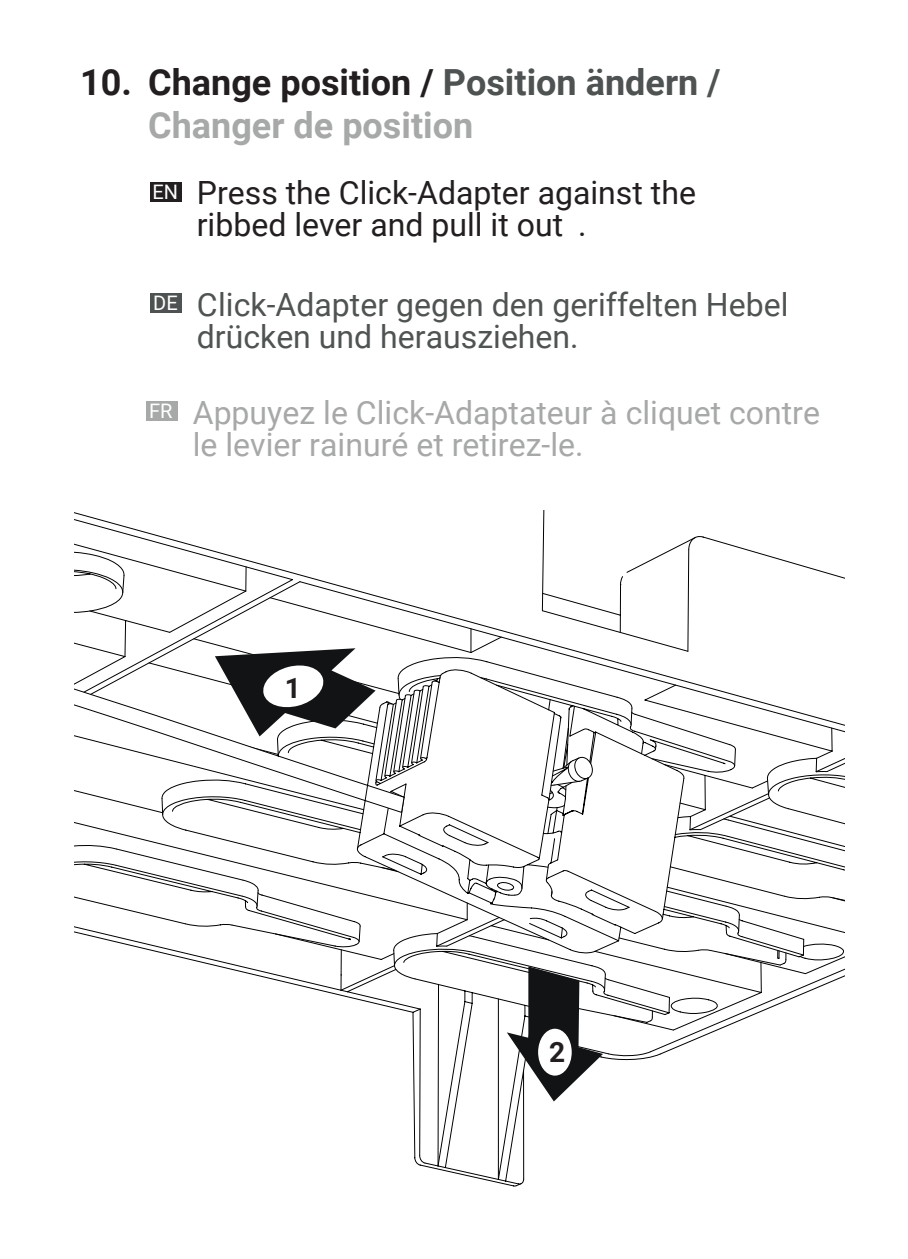
<style>
.page{position:relative;width:908px;height:1259px;background:#fff}
.page>*{position:absolute;margin:0;border:0;box-sizing:border-box;transform-origin:0 0}
.t1{font:700 36px/43.2px "Roboto";color:#231f20}
.t2{font:32px/32px "Roboto";color:#a7a9a9}
.t3{font:32px/32px "Roboto";color:#505353}
.t4{font:32px/32px "Roboto";color:#231f20}
.t5{font:700 28px "Roboto";color:#231f20}
.t6{font:20px "Roboto";color:#fff}
.s1{color:#4f5252}
.s2{color:#505353}
.s3{color:#a7a9a9}
</style>
<div class="page">
<svg style="left:74px;top:538px;width:770px;height:648px"></svg>
<div style="left:150px;top:182px;width:31px;height:20px;background:#231f20"></div>
<div style="left:150px;top:293px;width:31px;height:20px;background:#4f5252"></div>
<div style="left:146px;top:401px;width:31px;height:20px;background:#a7a9a9"></div>
<p class="t1" style="left:148px;top:59px;width:573px;text-indent:-68px">10. Change position / <span class="s1">Position ändern</span> <span class="s2">/<br></span><span class="s3">Changer de position</span></p>
<p class="t4" style="left:197px;top:176px;width:500px">Press the Click-Adapter against the ribbed lever and pull it out .</p>
<p class="t6" style="left:152px;top:178px;width:27px">EN</p>
<p class="t6" style="left:153px;top:288px;width:26px">DE</p>
<p class="t3" style="left:197px;top:288px;width:593px">Click-Adapter gegen den geriffelten Hebel drücken und herausziehen.</p>
<p class="t6" style="left:149px;top:396px;width:25px">FR</p>
<p class="t2" style="left:193px;top:396px;width:628px">Appuyez le Click-Adaptateur à cliquet contre le levier rainuré et retirez-le.</p>
<p class="t5" style="left:284px;top:668px;width:18px">1</p>
<p class="t5" style="left:548px;top:1032px;width:18px">2</p>
</div>
